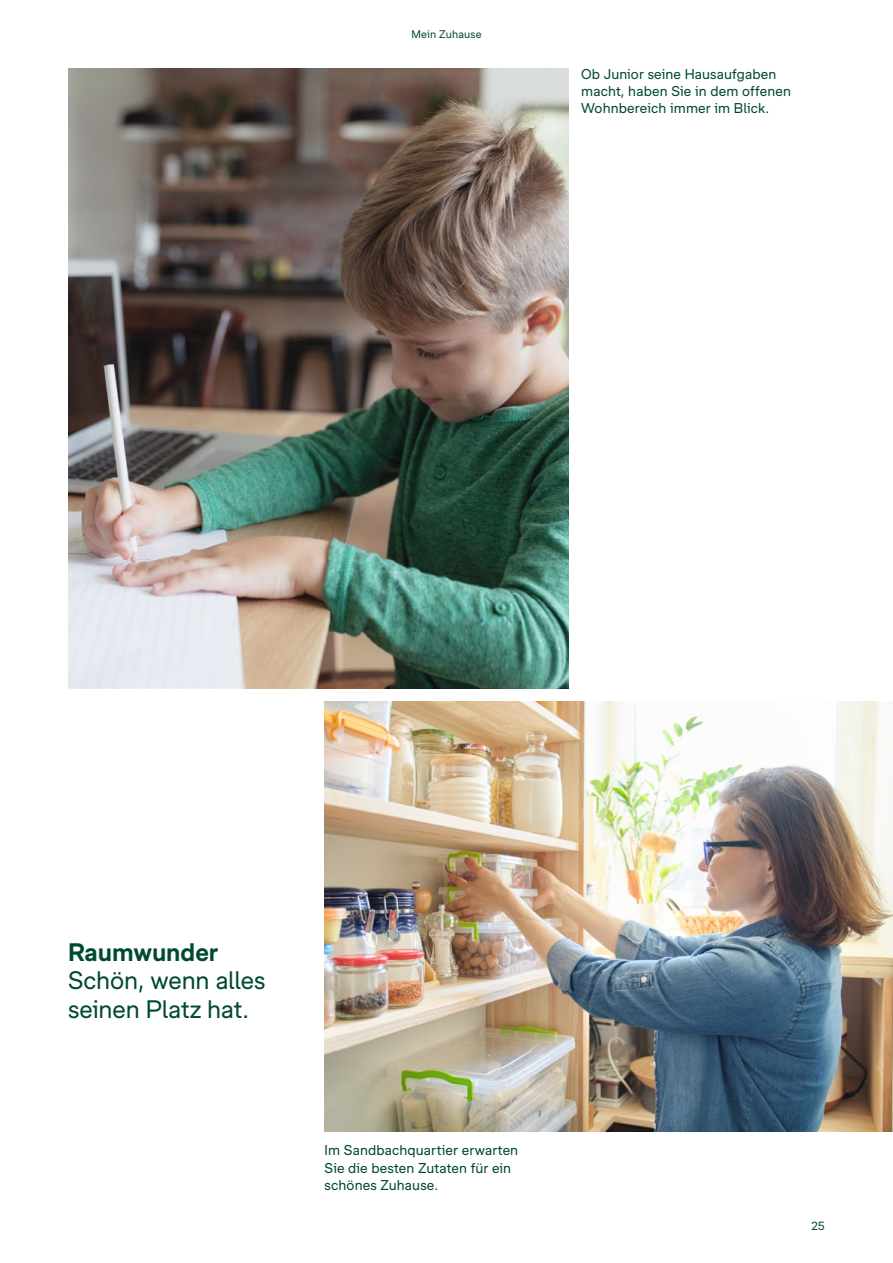
<style>
.page{position:relative;width:893px;height:1263px;background:#fff}
.page>*{position:absolute;margin:0;border:0;box-sizing:border-box;transform-origin:0 0}
.t1{font:24px/28.8px "Bonava Sans";letter-spacing:-.005em;color:#004931}
.t2{font:700 24px "Bonava Sans";letter-spacing:-.005em;color:#004931}
.t3{font:13.5px/17.2px "Bonava Sans";letter-spacing:.01em;color:#004931}
.t4{font:11.25px "Bonava Sans";color:#004931}
.t5{font:10.5px "Bonava Sans";letter-spacing:.015em;color:#004931}
</style>
<div class="page">
<img style="left:68px;top:68px;width:500px;height:620px">
<img style="left:325px;top:701px;width:568px;height:430px">
<p class="t5" style="left:411px;top:28px;width:72px">Mein Zuhause</p>
<p class="t3" style="left:581px;top:65px;width:211px">Ob Junior seine Hausaufgaben macht, haben Sie in dem offenen<br>Wohnbereich immer im Blick.</p>
<h1 class="t2" style="left:68px;top:937px;width:152px">Raumwunder</h1>
<h1 class="t1" style="left:68px;top:966px;width:199px">Schön, wenn alles seinen Platz hat.</h1>
<p class="t3" style="left:325px;top:1141px;width:195px">Im Sandbachquartier erwarten<br>Sie die besten Zutaten für ein schönes Zuhause.</p>
<p class="t4" style="left:811px;top:1219px;width:15px">25</p>
</div>
